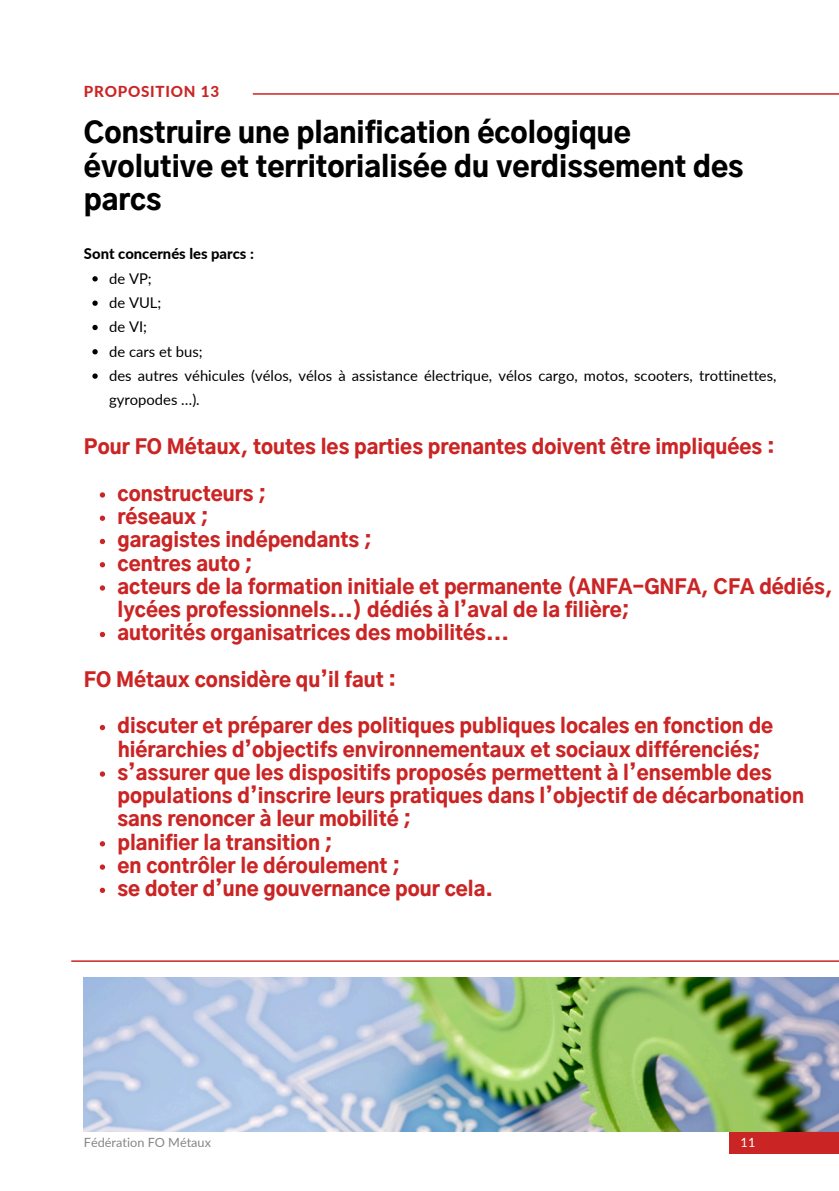
<style>
.page{position:relative;width:839px;height:1191px;background:#fff}
.page>*{position:absolute;margin:0;border:0;box-sizing:border-box;transform-origin:0 0}
.t1{font:900 28.2px/33.8px "Gothic A1";color:#000}
.t2{font:900 19.8px/23.2px "Gothic A1";color:#cb2424}
.t3{font:800 15.2px "Lato";letter-spacing:.05em;color:#cb2424}
.t4{font:14.8px/24.4px "Lato";color:#000}
.t5{font:800 14.8px "Lato";color:#000}
.t6{font:12.6px "Lato";color:#868686}
.t7{font:12.6px "Lato";color:#fff}
</style>
<div class="page">
<hr style="left:253px;top:93px;width:585px;height:2px;background:#cb2424">
<div style="left:729px;top:1132px;width:109px;height:22px;background:#cb2424"></div>
<hr style="left:71px;top:960px;width:767px;height:2px;background:#cb2424">
<img style="left:84px;top:977px;width:754px;height:155px">
<svg style="left:92px;top:276px;width:6px;height:5px"></svg>
<svg style="left:92px;top:301px;width:6px;height:5px"></svg>
<svg style="left:92px;top:325px;width:6px;height:5px"></svg>
<svg style="left:92px;top:349px;width:6px;height:5px"></svg>
<svg style="left:92px;top:373px;width:6px;height:6px"></svg>
<svg style="left:100px;top:492px;width:5px;height:6px"></svg>
<svg style="left:100px;top:516px;width:5px;height:5px"></svg>
<svg style="left:100px;top:539px;width:5px;height:5px"></svg>
<svg style="left:100px;top:562px;width:5px;height:5px"></svg>
<svg style="left:100px;top:585px;width:5px;height:6px"></svg>
<svg style="left:100px;top:632px;width:5px;height:5px"></svg>
<svg style="left:100px;top:725px;width:5px;height:5px"></svg>
<svg style="left:100px;top:771px;width:5px;height:6px"></svg>
<svg style="left:100px;top:841px;width:5px;height:5px"></svg>
<svg style="left:100px;top:864px;width:5px;height:6px"></svg>
<svg style="left:100px;top:888px;width:5px;height:5px"></svg>
<p class="t3" style="left:84px;top:82px;width:137px">PROPOSITION 13</p>
<h1 class="t1" style="left:84px;top:117px;width:661px">Construire une planification écologique évolutive et territorialisée du verdissement des parcs</h1>
<h5 class="t5" style="left:84px;top:245px;width:171px">Sont concernés les parcs :</h5>
<p class="t4" style="left:109px;top:266px;width:44px">de VP;</p>
<p class="t4" style="left:109px;top:290px;width:54px">de VUL;</p>
<p class="t4" style="left:109px;top:314px;width:39px">de VI;</p>
<p class="t4" style="left:109px;top:339px;width:95px">de cars et bus;</p>
<p class="t4" style="left:109px;top:363px;width:669px">des autres véhicules (vélos, vélos à assistance électrique, vélos cargo, motos, scooters, trottinettes, gyropodes …).</p>
<p class="t2" style="left:84px;top:437px;width:692px">Pour FO Métaux, toutes les parties prenantes doivent être impliquées :</p>
<p class="t2" style="left:117px;top:483px;width:150px">constructeurs ;</p>
<p class="t2" style="left:117px;top:507px;width:93px">réseaux ;</p>
<p class="t2" style="left:117px;top:530px;width:256px">garagistes indépendants ;</p>
<p class="t2" style="left:117px;top:553px;width:137px">centres auto ;</p>
<h2 class="t2" style="left:117px;top:576px;width:716px">acteurs de la formation initiale et permanente (ANFA-GNFA, CFA dédiés, lycées professionnels...) dédiés à l’aval de la filière;</h2>
<p class="t2" style="left:117px;top:623px;width:393px">autorités organisatrices des mobilités...</p>
<h2 class="t2" style="left:84px;top:669px;width:314px">FO Métaux considère qu’il faut :</h2>
<p class="t2" style="left:117px;top:716px;width:657px">discuter et préparer des politiques publiques locales en fonction de</p>
<p class="t2" style="left:118px;top:739px;width:644px">hiérarchies d’objectifs environnementaux et sociaux différenciés;</p>
<p class="t2" style="left:117px;top:762px;width:688px">s’assurer que les dispositifs proposés permettent à l’ensemble des populations d’inscrire leurs pratiques dans l’objectif de décarbonation sans renoncer à leur mobilité ;</p>
<p class="t2" style="left:117px;top:832px;width:216px">planifier la transition ;</p>
<p class="t2" style="left:117px;top:855px;width:284px">en contrôler le déroulement ;</p>
<p class="t2" style="left:117px;top:879px;width:377px">se doter d’une gouvernance pour cela.</p>
<h2 class="t6" style="left:84px;top:1135px;width:129px">Fédération FO Métaux</h2>
<h4 class="t7" style="left:740px;top:1135px;width:17px">11</h4>
</div>
